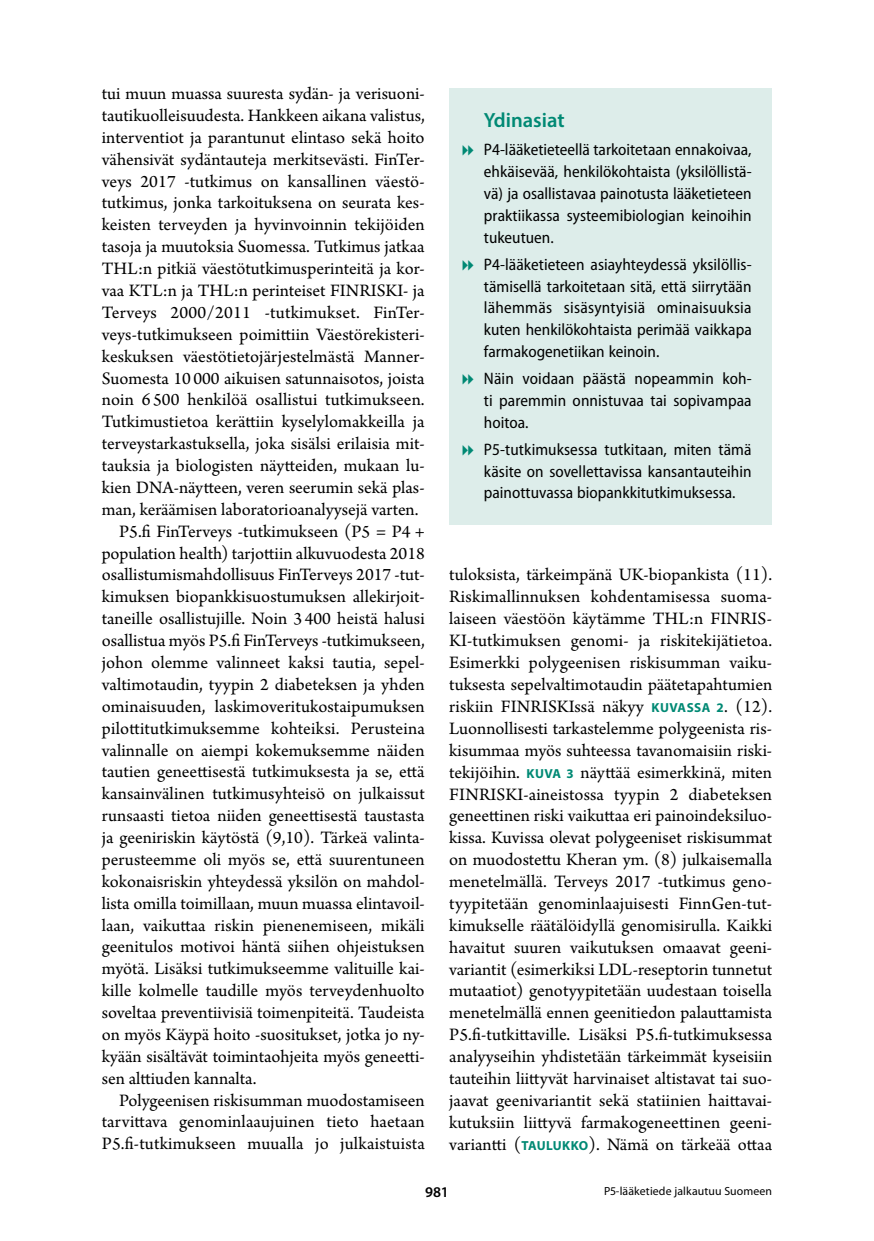
<style>
.page{position:relative;width:874px;height:1241px;background:#fff}
.page>*{position:absolute;margin:0;border:0;box-sizing:border-box;transform-origin:0 0}
.t1{font:600 20.65px "Myriad Pro";color:#008974}
.t2{font:18.38px/21.9px "Arno Pro";color:#000;text-align:justify}
.t3{font:semi-condensed 16.62px/21.9px "Myriad Pro";color:#000;text-align:justify}
.t4{font:600 14.88px "Myriad Pro";color:#000}
.t5{font:11.9px "Myriad Pro";letter-spacing:.01em;color:#000}
.s1{font-family:"Myriad Pro";font-weight:700;font-size:13.12px;color:#008974}
</style>
<div class="page">
<div style="left:449px;top:88px;width:322px;height:436px;background:#ddedea"></div>
<p class="t2" style="left:102px;top:84px;width:324px">tui muun muassa suuresta sydän- ja verisuoni-</p>
<p class="t2" style="left:102px;top:105px;width:324px">tautikuolleisuudesta. Hankkeen aikana valistus,</p>
<p class="t2" style="left:102px;top:127px;width:324px">interventiot ja parantunut elintaso sekä hoito</p>
<p class="t2" style="left:102px;top:149px;width:324px">vähensivät sydäntauteja merkitsevästi. FinTer-</p>
<p class="t2" style="left:102px;top:171px;width:324px">veys 2017 ‑tutkimus on kansallinen väestö-</p>
<p class="t2" style="left:102px;top:193px;width:324px">tutkimus, jonka tarkoituksena on seurata kes-</p>
<p class="t2" style="left:102px;top:215px;width:324px">keisten terveyden ja hyvinvoinnin tekijöiden</p>
<p class="t2" style="left:102px;top:237px;width:324px">tasoja ja muutoksia Suomessa. Tutkimus jatkaa</p>
<p class="t2" style="left:102px;top:258px;width:324px">THL:n pitkiä väestötutkimusperinteitä ja kor-</p>
<p class="t2" style="left:102px;top:280px;width:324px">vaa KTL:n ja THL:n perinteiset FINRISKI- ja</p>
<p class="t2" style="left:102px;top:302px;width:323px">Terveys 2000/2011 ‑tutkimukset. FinTer-</p>
<p class="t2" style="left:102px;top:324px;width:324px">veys-tutkimukseen poimittiin Väestörekisteri-</p>
<p class="t2" style="left:102px;top:346px;width:324px">keskuksen väestötietojärjestelmästä Manner-</p>
<p class="t2" style="left:102px;top:368px;width:324px">Suomesta 10 000 aikuisen satunnaisotos, joista</p>
<p class="t2" style="left:102px;top:390px;width:324px">noin 6 500 henkilöä osallistui tutkimukseen.</p>
<p class="t2" style="left:102px;top:412px;width:324px">Tutkimustietoa kerättiin kyselylomakkeilla ja</p>
<p class="t2" style="left:102px;top:433px;width:323px">terveystarkastuksella, joka sisälsi erilaisia mit-</p>
<p class="t2" style="left:102px;top:455px;width:324px">tauksia ja biologisten näytteiden, mukaan lu-</p>
<p class="t2" style="left:102px;top:477px;width:324px">kien DNA-näytteen, veren seerumin sekä plas-</p>
<p class="t2" style="left:102px;top:499px;width:318px">man, keräämisen laboratorioanalyysejä varten.</p>
<p class="t2" style="left:119px;top:521px;width:307px">P5.fi FinTerveys ‑tutkimukseen (P5 = P4 +</p>
<p class="t2" style="left:102px;top:543px;width:324px">population health) tarjottiin alkuvuodesta 2018</p>
<p class="t2" style="left:102px;top:565px;width:324px">osallistumismahdollisuus FinTerveys 2017 ‑tut-</p>
<p class="t2" style="left:102px;top:586px;width:324px">kimuksen biopankkisuostumuksen allekirjoit-</p>
<p class="t2" style="left:102px;top:608px;width:324px">taneille osallistujille. Noin 3 400 heistä halusi</p>
<p class="t2" style="left:102px;top:630px;width:324px">osallistua myös P5.fi FinTerveys ‑tutkimukseen,</p>
<p class="t2" style="left:102px;top:652px;width:324px">johon olemme valinneet kaksi tautia, sepel-</p>
<p class="t2" style="left:102px;top:674px;width:324px">valtimotaudin, tyypin 2 diabeteksen ja yhden</p>
<p class="t2" style="left:102px;top:696px;width:324px">ominaisuuden, laskimoveritukostaipumuksen</p>
<p class="t2" style="left:102px;top:718px;width:324px">pilottitutkimuksemme kohteiksi. Perusteina</p>
<p class="t2" style="left:102px;top:740px;width:324px">valinnalle on aiempi kokemuksemme näiden</p>
<p class="t2" style="left:102px;top:761px;width:324px">tautien geneettisestä tutkimuksesta ja se, että</p>
<p class="t2" style="left:102px;top:783px;width:324px">kansainvälinen tutkimusyhteisö on julkaissut</p>
<p class="t2" style="left:102px;top:805px;width:324px">runsaasti tietoa niiden geneettisestä taustasta</p>
<p class="t2" style="left:102px;top:827px;width:324px">ja geeniriskin käytöstä (9,10). Tärkeä valinta-</p>
<p class="t2" style="left:102px;top:849px;width:324px">perusteemme oli myös se, että suurentuneen</p>
<p class="t2" style="left:102px;top:871px;width:324px">kokonaisriskin yhteydessä yksilön on mahdol-</p>
<p class="t2" style="left:102px;top:893px;width:324px">lista omilla toimillaan, muun muassa elintavoil-</p>
<p class="t2" style="left:102px;top:914px;width:324px">laan, vaikuttaa riskin pienenemiseen, mikäli</p>
<p class="t2" style="left:102px;top:936px;width:324px">geenitulos motivoi häntä siihen ohjeistuksen</p>
<p class="t2" style="left:102px;top:958px;width:324px">myötä. Lisäksi tutkimukseemme valituille kai-</p>
<p class="t2" style="left:102px;top:980px;width:324px">kille kolmelle taudille myös terveydenhuolto</p>
<p class="t2" style="left:102px;top:1002px;width:324px">soveltaa preventiivisiä toimenpiteitä. Taudeista</p>
<p class="t2" style="left:102px;top:1024px;width:323px">on myös Käypä hoito ‑suositukset, jotka jo ny-</p>
<p class="t2" style="left:102px;top:1046px;width:324px">kyään sisältävät toimintaohjeita myös geneetti-</p>
<p class="t2" style="left:102px;top:1068px;width:156px">sen alttiuden kannalta.</p>
<p class="t2" style="left:119px;top:1089px;width:307px">Polygeenisen riskisumman muodostamiseen</p>
<p class="t2" style="left:102px;top:1111px;width:324px">tarvittava genominlaaujuinen tieto haetaan</p>
<p class="t2" style="left:102px;top:1133px;width:324px">P5.fi-tutkimukseen muualla jo julkaistuista</p>
<p class="t1" style="left:483px;top:107px;width:82px">Ydinasiat</p>
<p class="t3" style="left:483px;top:138px;width:269px">P4-lääketieteellä tarkoitetaan ennakoivaa, ehkäisevää, henkilökohtaista (yksilöllistä&shy;vä) ja osallistavaa painotusta lääketieteen praktiikassa systeemibiologian keinoihin tukeutuen.</p>
<p class="t3" style="left:483px;top:253px;width:269px">P4-lääketieteen asiayhteydessä yksilöllis&shy;tämisellä tarkoitetaan sitä, että siirrytään lähemmäs sisäsyntyisiä ominaisuuksia kuten henkilökohtaista perimää vaikkapa farmakogenetiikan keinoin.</p>
<p class="t3" style="left:483px;top:367px;width:269px">Näin voidaan päästä nopeammin koh&shy;ti paremmin onnistuvaa tai sopivampaa hoitoa.</p>
<p class="t3" style="left:483px;top:438px;width:269px">P5-tutkimuksessa tutkitaan, miten tämä käsite on sovellettavissa kansantauteihin painottuvassa biopankkitutkimuksessa.</p>
<p class="t2" style="left:449px;top:564px;width:324px">tuloksista, tärkeimpänä UK-biopankista (11).<br>Riskimallinnuksen kohdentamisessa suoma&shy;laiseen väestöön käytämme THL:n FINRIS-KI-tutkimuksen genomi- ja riskitekijätietoa.<br>Esimerkki polygeenisen riskisumman vaiku&shy;tuksesta sepelvaltimotaudin päätetapahtumien riskiin FINRISKIssä näkyy <span class="s1">KUVASSA 2</span>. (12).<br>Luonnollisesti tarkastelemme polygeenista ris&shy;kisummaa myös suhteessa tavanomaisiin riski&shy;tekijöihin. <span class="s1">KUVA 3</span> näyttää esimerkkinä, miten FINRISKI-aineistossa tyypin 2 diabeteksen geneettinen riski vaikuttaa eri painoindeksiluo&shy;kissa. Kuvissa olevat polygeeniset riskisummat on muodostettu Kheran ym. (8) julkaisemalla menetelmällä. Terveys 2017 ‑tutkimus geno&shy;tyypitetään genominlaajuisesti FinnGen-tut&shy;kimukselle räätälöidyllä genomisirulla. Kaikki havaitut suuren vaikutuksen omaavat geeni&shy;variantit (esimerkiksi LDL-reseptorin tunnetut mutaatiot) genotyypitetään uudestaan toisella menetelmällä ennen geenitiedon palauttamista P5.fi-tutkittaville. Lisäksi P5.fi-tutkimuksessa analyyseihin yhdistetään tärkeimmät kyseisiin tauteihin liittyvät harvinaiset altistavat tai suo&shy;jaavat geenivariantit sekä statiinien haittavai&shy;kutuksiin liittyvä farmakogeneettinen geeni&shy;variantti (<span class="s1">TAULUKKO</span>). Nämä on tärkeää ottaa</p>
<p class="t5" style="left:603px;top:1183px;width:169px">P5-lääketiede jalkautuu Suomeen</p>
<p class="t4" style="left:425px;top:1182px;width:25px">981</p>
</div>
